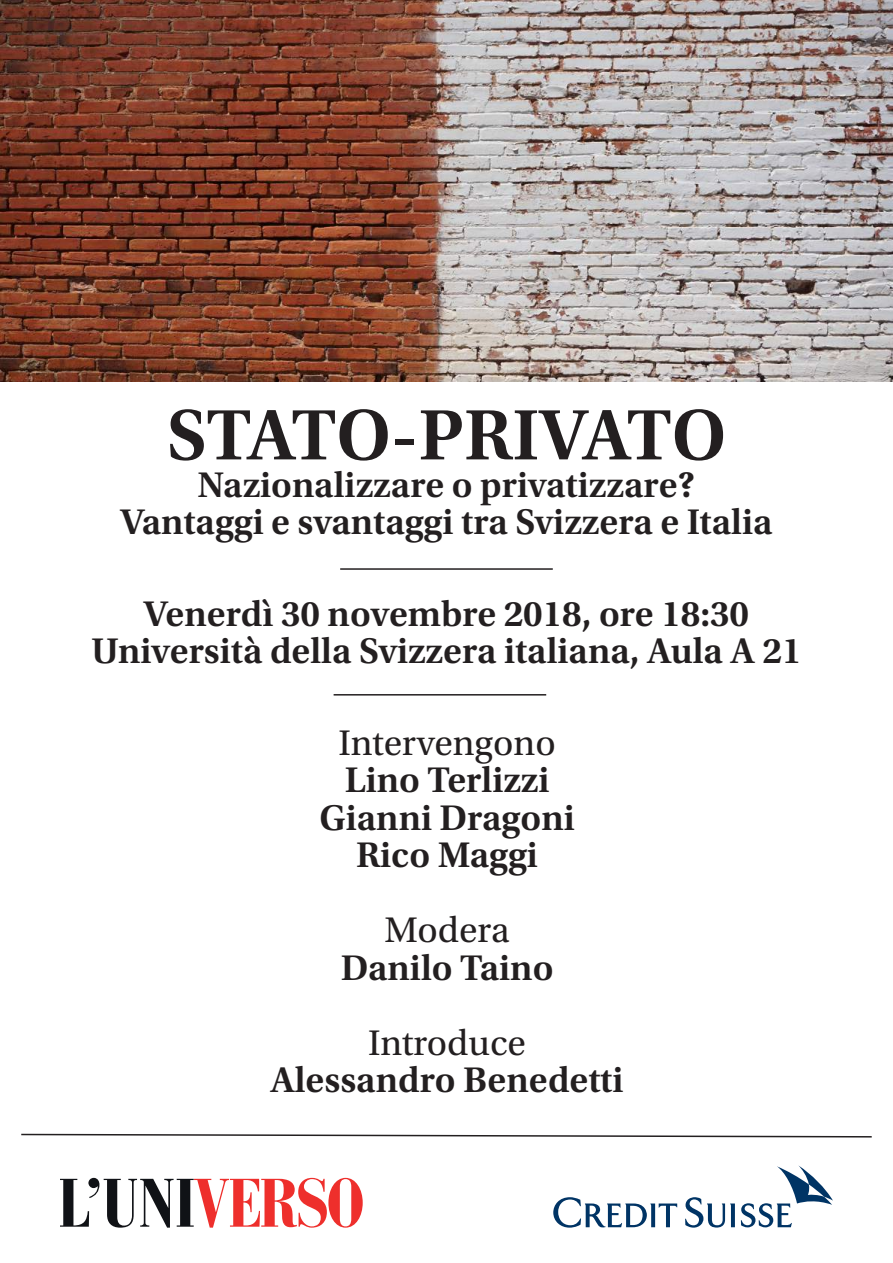
<style>
.page{position:relative;width:893px;height:1263px;background:#fff}
.page>*{position:absolute;margin:0;border:0;box-sizing:border-box;transform-origin:0 0}
.t1{font:600 75px "Utopia Std";color:#231f20}
.t2{font:600 37.5px/37.5px "Utopia Std";color:#231f20;text-align:center}
.t3{font:37.5px "Utopia Std";color:#231f20}
</style>
<div class="page">
<hr style="left:340px;top:568px;width:213px;height:2px;background:#231f20">
<hr style="left:334px;top:694px;width:212px;height:1px;background:#231f20">
<svg style="left:21px;top:1133px;width:851px;height:5px"></svg>
<svg style="left:60px;top:1178px;width:303px;height:49px"></svg>
<svg style="left:553px;top:1197px;width:124px;height:30px"></svg>
<svg style="left:685px;top:1197px;width:50px;height:30px"></svg>
<svg style="left:741px;top:1165px;width:92px;height:62px"></svg>
<img style="left:0;top:0;width:892px;height:382px">
<h1 class="t1" style="left:167px;top:393px;width:561px">STATO-PRIVATO</h1>
<p class="t2" style="left:120px;top:466px;width:654px">Nazionalizzare o privatizzare?<br>Vantaggi e svantaggi tra Svizzera e Italia</p>
<p class="t2" style="left:92px;top:595px;width:711px">Venerdì 30 novembre 2018, ore 18:30<br>Università della Svizzera italiana, Aula A 21</p>
<p class="t3" style="left:338px;top:722px;width:219px">Intervengono</p>
<p class="t2" style="left:319px;top:762px;width:257px">Lino Terlizzi<br>Gianni Dragoni<br>Rico Maggi</p>
<p class="t3" style="left:384px;top:910px;width:127px">Modera</p>
<p class="t2" style="left:341px;top:949px;width:214px">Danilo Taino</p>
<p class="t3" style="left:368px;top:1022px;width:159px">Introduce</p>
<p class="t2" style="left:270px;top:1062px;width:355px">Alessandro Benedetti</p>
</div>
